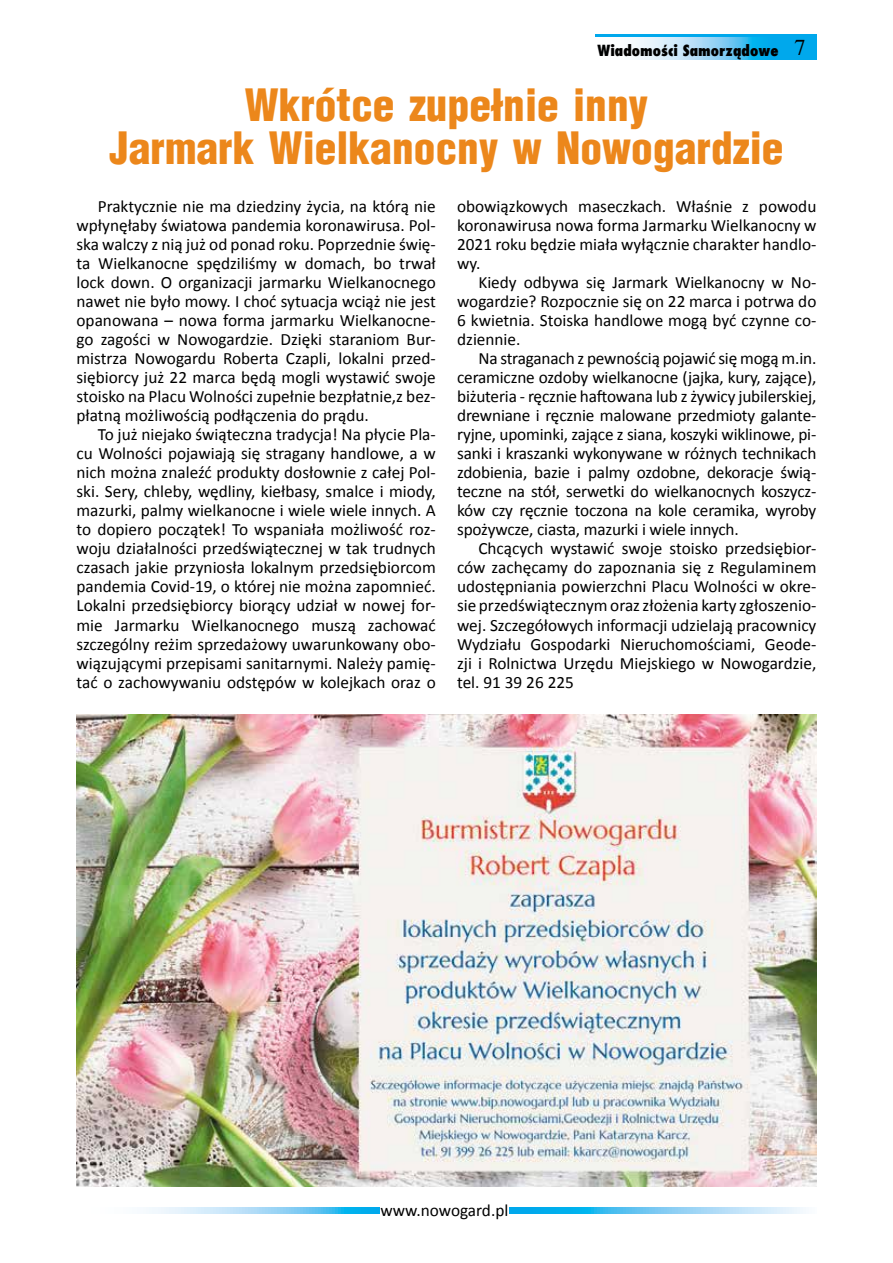
<style>
.page{position:relative;width:893px;height:1263px;background:#fff}
.page>*{position:absolute;margin:0;border:0;box-sizing:border-box;transform-origin:0 0}
.t1{font:900 43.5px/43.5px "Switzerland Cond";color:#ec871b;text-align:center}
.t2{font:17.25px/19px "Calibri";color:#000;text-align:justify}
.t3{font:800 15px "Fujiyama";color:#000}
.s1{font-family:"Times";font-weight:400;font-size:22.5px}
</style>
<div class="page">
<svg style="left:146px;top:1207px;width:660px;height:6px;background:#7ecff4"></svg>
<div style="left:380px;top:1203px;width:128px;height:13px;background:#fff"></div>
<div style="left:595px;top:34px;width:221px;height:26px;background:#00a8ec"></div>
<svg style="left:595px;top:37px;width:161px;height:23px;background:#bae3f8"></svg>
<img style="left:77px;top:714px;width:739px;height:472px">
<p class="t3" style="left:598px;top:40px;width:210px">Wiadomości Samorządowe <span class="s1">7</span></p>
<h1 class="t1" style="left:110px;top:82px;width:675px">Wkrótce zupełnie inny<br>Jarmark Wielkanocny w Nowogardzie</h1>
<p class="t2" style="left:457px;top:196px;width:361px">obowiązkowych maseczkach. Właśnie z powodu koronawirusa nowa forma Jarmarku Wielkanocny w 2021 roku będzie miała wyłącznie charakter handlo&shy;wy.</p>
<p class="t2" style="left:457px;top:272px;width:361px;text-indent:21px">Kiedy odbywa się Jarmark Wielkanocny w No&shy;wogardzie? Rozpocznie się on 22 marca i potrwa do 6 kwietnia. Stoiska handlowe mogą być czynne co&shy;dziennie.</p>
<p class="t2" style="left:457px;top:349px;width:361px;text-indent:21px">Na straganach z pewnością pojawić się mogą m.in. ceramiczne ozdoby wielkanocne (jajka, kury, zające), biżuteria - ręcznie haftowana lub z żywicy jubilerskiej, drewniane i ręcznie malowane przedmioty galante&shy;ryjne, upominki, zające z siana, koszyki wiklinowe, pi&shy;sanki i kraszanki wykonywane w różnych technikach zdobienia, bazie i palmy ozdobne, dekoracje świą&shy;teczne na stół, serwetki do wielkanocnych koszycz&shy;ków czy ręcznie toczona na kole ceramika, wyroby spożywcze, ciasta, mazurki i wiele innych.</p>
<p class="t2" style="left:457px;top:539px;width:361px;text-indent:21px">Chcących wystawić swoje stoisko przedsiębior&shy;ców zachęcamy do zapoznania się z Regulaminem udostępniania powierzchni Placu Wolności w okre&shy;sie przedświątecznym oraz złożenia karty zgłoszenio&shy;wej. Szczegółowych informacji udzielają pracownicy Wydziału Gospodarki Nieruchomościami, Geode&shy;zji i Rolnictwa Urzędu Miejskiego w Nowogardzie, tel. 91 39 26 225</p>
<p class="t2" style="left:77px;top:196px;width:361px;text-indent:21px">Praktycznie nie ma dziedziny życia, na którą nie wpłynęłaby światowa pandemia koronawirusa. Pol&shy;ska walczy z nią już od ponad roku. Poprzednie świę&shy;ta Wielkanocne spędziliśmy w domach, bo trwał lock down. O organizacji jarmarku Wielkanocnego nawet nie było mowy. I choć sytuacja wciąż nie jest opanowana – nowa forma jarmarku Wielkanocne&shy;go zagości w Nowogardzie. Dzięki staraniom Bur&shy;mistrza Nowogardu Roberta Czapli, lokalni przed&shy;siębiorcy już 22 marca będą mogli wystawić swoje stoisko na Placu Wolności zupełnie bezpłatnie,z bez&shy;płatną możliwością podłączenia do prądu.</p>
<p class="t2" style="left:77px;top:425px;width:361px;text-indent:21px">To już niejako świąteczna tradycja! Na płycie Pla&shy;cu Wolności pojawiają się stragany handlowe, a w nich można znaleźć produkty dosłownie z całej Pol&shy;ski. Sery, chleby, wędliny, kiełbasy, smalce i miody, mazurki, palmy wielkanocne i wiele wiele innych. A to dopiero początek! To wspaniała możliwość roz&shy;woju działalności przedświątecznej w tak trudnych czasach jakie przyniosła lokalnym przedsiębiorcom pandemia Covid-19, o której nie można zapomnieć.<br>Lokalni przedsiębiorcy biorący udział w nowej for&shy;mie Jarmarku Wielkanocnego muszą zachować szczególny reżim sprzedażowy uwarunkowany obo&shy;wiązującymi przepisami sanitarnymi. Należy pamię&shy;tać o zachowywaniu odstępów w kolejkach oraz o</p>
<p class="t2" style="left:380px;top:1201px;width:129px">www.nowogard.pl</p>
</div>
